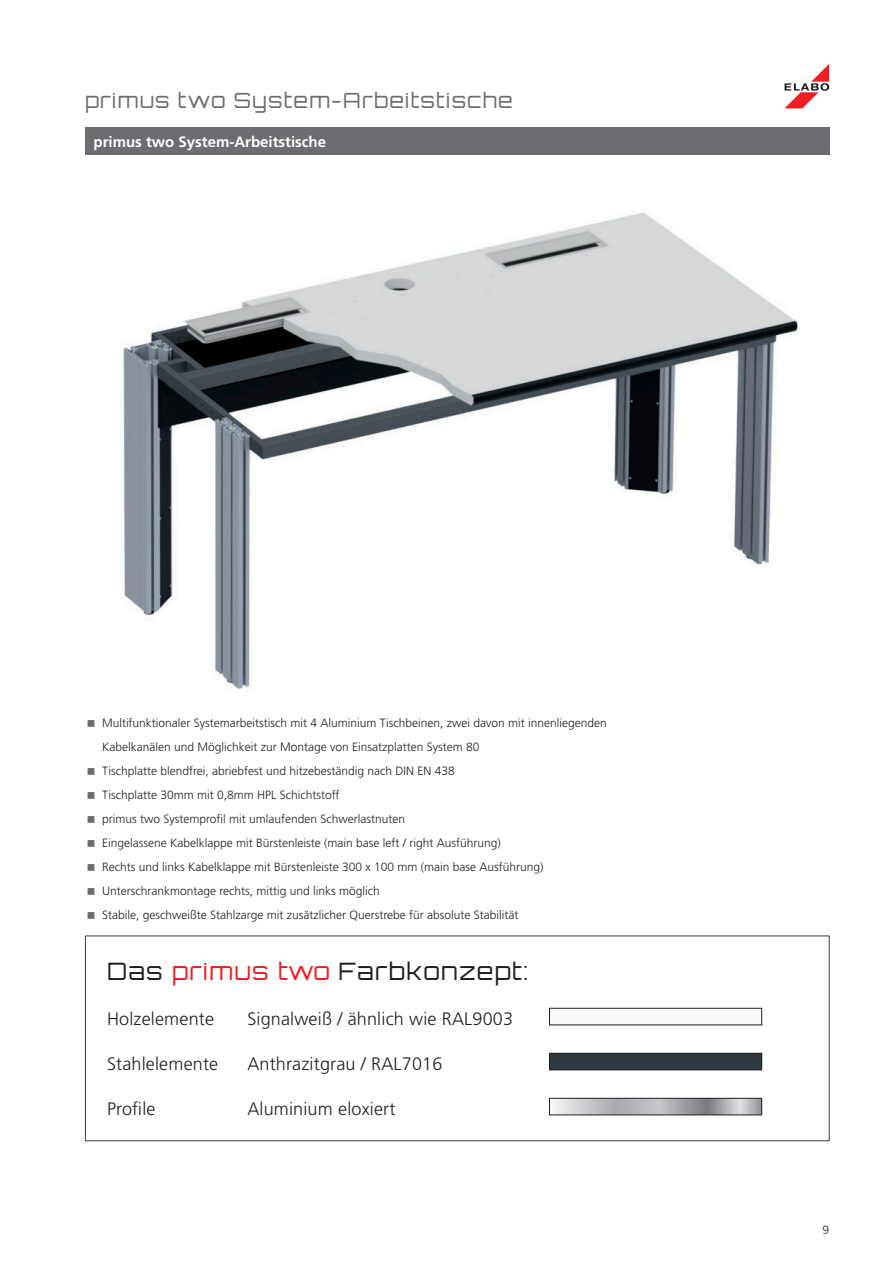
<style>
.page{position:relative;width:893px;height:1263px;background:#fff}
.page>*{position:absolute;margin:0;border:0;box-sizing:border-box;transform-origin:0 0}
.Produkt_Fließetext{font:300 24px "Orbitron CE";letter-spacing:.06em;color:#231f20}
.t1{font:300 21px "Orbitron CE";letter-spacing:.06em;color:#6c6d70}
.Produkt_Fließetext-2{font:300 18px "Frutiger LT Pro";letter-spacing:.01em;color:#231f20}
.Überschrift_Balken_10pt{font:700 15px "Frutiger LT Pro";color:#fff}
.t2{font:300 12px/24px "Frutiger LT Pro";color:#231f20}
.s1{color:#ee1d23}
</style>
<div class="page">
<svg style="left:784px;top:64px;width:45px;height:44px"></svg>
<img style="left:122px;top:212px;width:677px;height:478px">
<div style="left:85px;top:128px;width:744px;height:27px;background:#6c6d70"></div>
<div style="left:549px;top:1008px;width:213px;height:17px;background:#f9fafa"></div>
<div style="left:549px;top:1008px;width:213px;height:17px;border:1px solid #231f20"></div>
<div style="left:549px;top:1053px;width:213px;height:17px;background:#2d393f"></div>
<div style="left:549px;top:1053px;width:213px;height:17px;border:1px solid #231f20"></div>
<svg style="left:553px;top:1100px;width:207px;height:13px;background:#b6b8bb"></svg>
<div style="left:549px;top:1098px;width:213px;height:17px;border:1px solid #231f20"></div>
<div style="left:85px;top:935px;width:745px;height:206px;border:1px solid #3e3e3f"></div>
<h2 class="t1" style="left:85px;top:88px;width:429px">primus two System-Arbeitstische</h2>
<p class="Überschrift_Balken_10pt" style="left:94px;top:133px;width:234px">primus two System-Arbeitstische</p>
<p class="t2" style="left:102px;top:710px;width:506px">Multifunktionaler Systemarbeitstisch mit 4 Aluminium Tischbeinen, zwei davon mit innenliegenden<br>Kabelkanälen und Möglichkeit zur Montage von Einsatzplatten System 80</p>
<p class="t2" style="left:102px;top:758px;width:354px">Tischplatte blendfrei, abriebfest und hitzebeständig nach DIN EN 438</p>
<p class="t2" style="left:102px;top:782px;width:239px">Tischplatte 30mm mit 0,8mm HPL Schichtstoff</p>
<p class="t2" style="left:102px;top:806px;width:305px">primus two Systemprofil mit umlaufenden Schwerlastnuten</p>
<p class="t2" style="left:102px;top:830px;width:400px">Eingelassene Kabelklappe mit Bürstenleiste (main base left / right Ausführung)</p>
<p class="t2" style="left:102px;top:854px;width:443px">Rechts und links Kabelklappe mit Bürstenleiste 300 x 100 mm (main base Ausführung)</p>
<p class="t2" style="left:102px;top:878px;width:279px">Unterschrankmontage rechts, mittig und links möglich</p>
<p class="t2" style="left:102px;top:902px;width:418px">Stabile, geschweißte Stahlzarge mit zusätzlicher Querstrebe für absolute Stabilität</p>
<p class="Produkt_Fließetext" style="left:107px;top:957px;width:423px">Das <span class="s1">primus two</span> Farbkonzept:</p>
<p class="Produkt_Fließetext-2" style="left:107px;top:1008px;width:108px">Holzelemente</p>
<p class="Produkt_Fließetext-2" style="left:247px;top:1008px;width:267px">Signalweiß / ähnlich wie RAL9003</p>
<p class="Produkt_Fließetext-2" style="left:107px;top:1053px;width:113px">Stahlelemente</p>
<p class="Produkt_Fließetext-2" style="left:247px;top:1053px;width:197px">Anthrazitgrau / RAL7016</p>
<p class="Produkt_Fließetext-2" style="left:107px;top:1098px;width:50px">Profile</p>
<p class="Produkt_Fließetext-2" style="left:247px;top:1098px;width:150px">Aluminium eloxiert</p>
<p class="t2" style="left:822px;top:1218px;width:8px">9</p>
</div>
